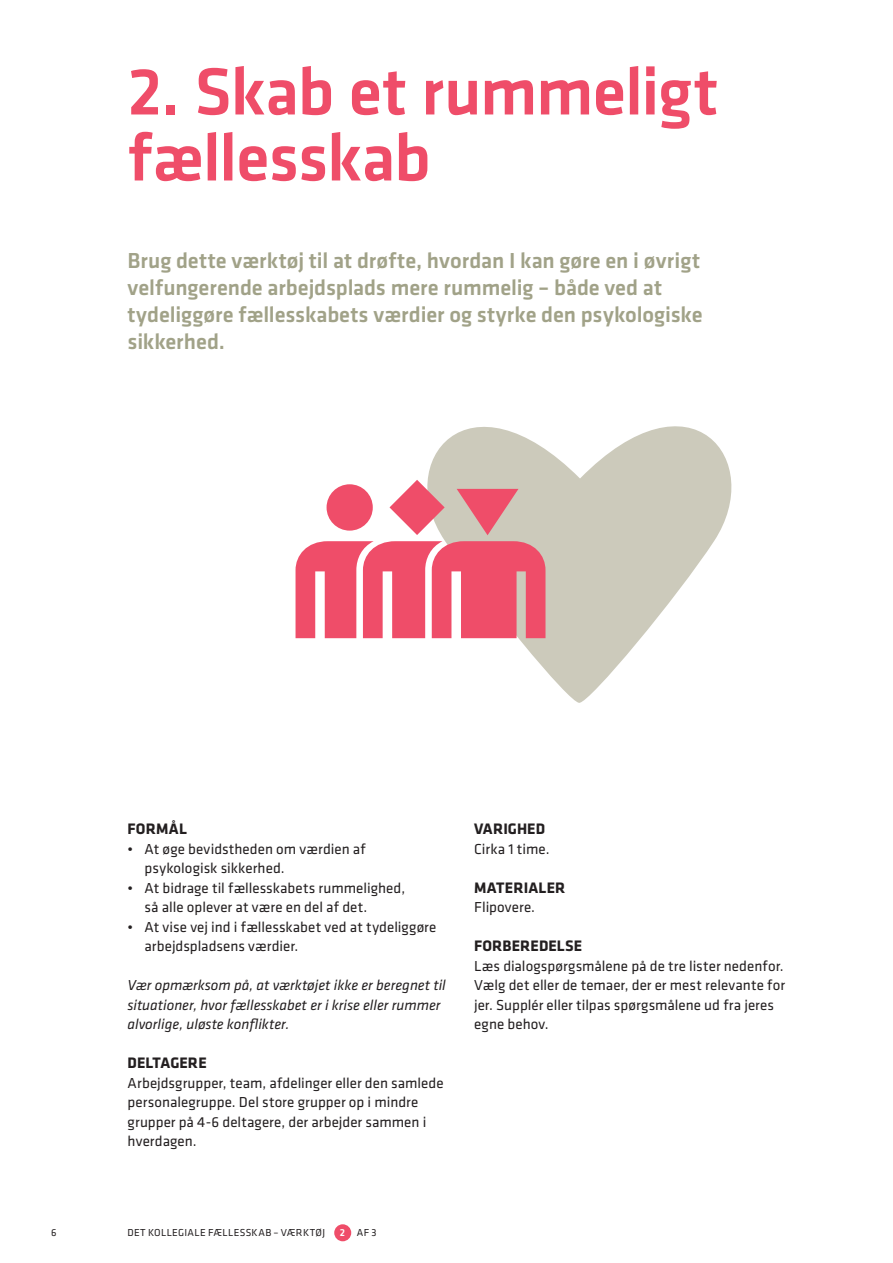
<style>
.page{position:relative;width:893px;height:1263px;background:#fff}
.page>*{position:absolute;margin:0;border:0;box-sizing:border-box;transform-origin:0 0}
.Rubrik-1{font:500 69px/66px "Klavika";letter-spacing:-.015em;color:#ef4d69}
.Manchet{font:500 22.5px/27px "Klavika";letter-spacing:-.005em;color:#a1a288}
.Mellemrubrik-4{font:700 15.75px "Klavika";letter-spacing:.005em;color:#231f20}
.Brød{font:15px/19.5px "Klavika";color:#231f20}
.Brød-indryk{font:15px/19.5px "Klavika";color:#231f20}
.Brød-2{font:italic 15px/19.5px "Klavika";color:#231f20}
.t1{font:10.5px "Klavika Basic";letter-spacing:.035em;color:#231f20}
.s1{font-weight:500;color:#fff}
</style>
<div class="page">
<svg style="left:392px;top:426px;width:340px;height:277px;fill:#cccabb"></svg>
<svg style="left:389px;top:480px;width:56px;height:55px"></svg>
<svg style="left:457px;top:489px;width:61px;height:46px;background:#dd8a91"></svg>
<svg style="left:296px;top:541px;width:249px;height:97px;background:#f06b81"></svg>
<div style="left:327px;top:484px;width:46px;height:47px;background:#ef4d69;border-radius:50%"></div>
<div style="left:334px;top:1224px;width:17px;height:17px;background:#ef4d69;border-radius:50%"></div>
<p class="Rubrik-1" style="left:128px;top:57px;width:592px">2. Skab et rummeligt fællesskab</p>
<p class="Manchet" style="left:128px;top:247px;width:576px">Brug dette værktøj til at drøfte, hvordan I kan gøre en i øvrigt velfungerende arbejdsplads mere rummelig – både ved at tydeliggøre fællesskabets værdier og styrke den psykologiske sikkerhed.</p>
<p class="Mellemrubrik-4" style="left:128px;top:817px;width:61px">FORMÅL</p>
<p class="Brød-indryk" style="left:145px;top:838px;width:223px;text-indent:-17px">• At øge bevidstheden om værdien af psykologisk sikkerhed.</p>
<p class="Brød-indryk" style="left:145px;top:877px;width:262px;text-indent:-17px">• At bidrage til fællesskabets rummelighed, så alle oplever at være en del af det.</p>
<p class="Brød-indryk" style="left:145px;top:916px;width:293px;text-indent:-17px">• At vise vej ind i fællesskabet ved at tydeliggøre arbejdspladsens værdier.</p>
<p class="Brød-2" style="left:128px;top:975px;width:320px">Vær opmærksom på, at værktøjet ikke er beregnet til situationer, hvor fællesskabet er i krise eller rummer alvorlige, uløste konflikter.</p>
<p class="Mellemrubrik-4" style="left:128px;top:1051px;width:81px">DELTAGERE</p>
<p class="Brød" style="left:128px;top:1072px;width:318px">Arbejdsgrupper, team, afdelinger eller den samlede personalegruppe. Del store grupper op i mindre grupper på 4-6 deltagere, der arbejder sammen i hverdagen.</p>
<p class="Mellemrubrik-4" style="left:474px;top:817px;width:72px">VARIGHED</p>
<p class="Brød" style="left:474px;top:838px;width:77px">Cirka 1 time.</p>
<p class="Mellemrubrik-4" style="left:474px;top:876px;width:93px">MATERIALER</p>
<p class="Brød" style="left:474px;top:897px;width:63px">Flipovere.</p>
<p class="Mellemrubrik-4" style="left:474px;top:934px;width:110px">FORBEREDELSE</p>
<p class="Brød" style="left:474px;top:955px;width:312px">Læs dialogspørgsmålene på de tre lister nedenfor.<br>Vælg det eller de temaer, der er mest relevante for jer. Supplér eller tilpas spørgsmålene ud fra jeres egne behov.</p>
<p class="t1" style="left:51px;top:1225px;width:7px">6</p>
<p class="t1" style="left:128px;top:1225px;width:199px">DET KOLLEGIALE FÆLLESSKAB – VÆRKTØJ</p>
<p class="t1" style="left:340px;top:1225px;width:38px"><span class="s1">2</span> AF 3</p>
</div>
